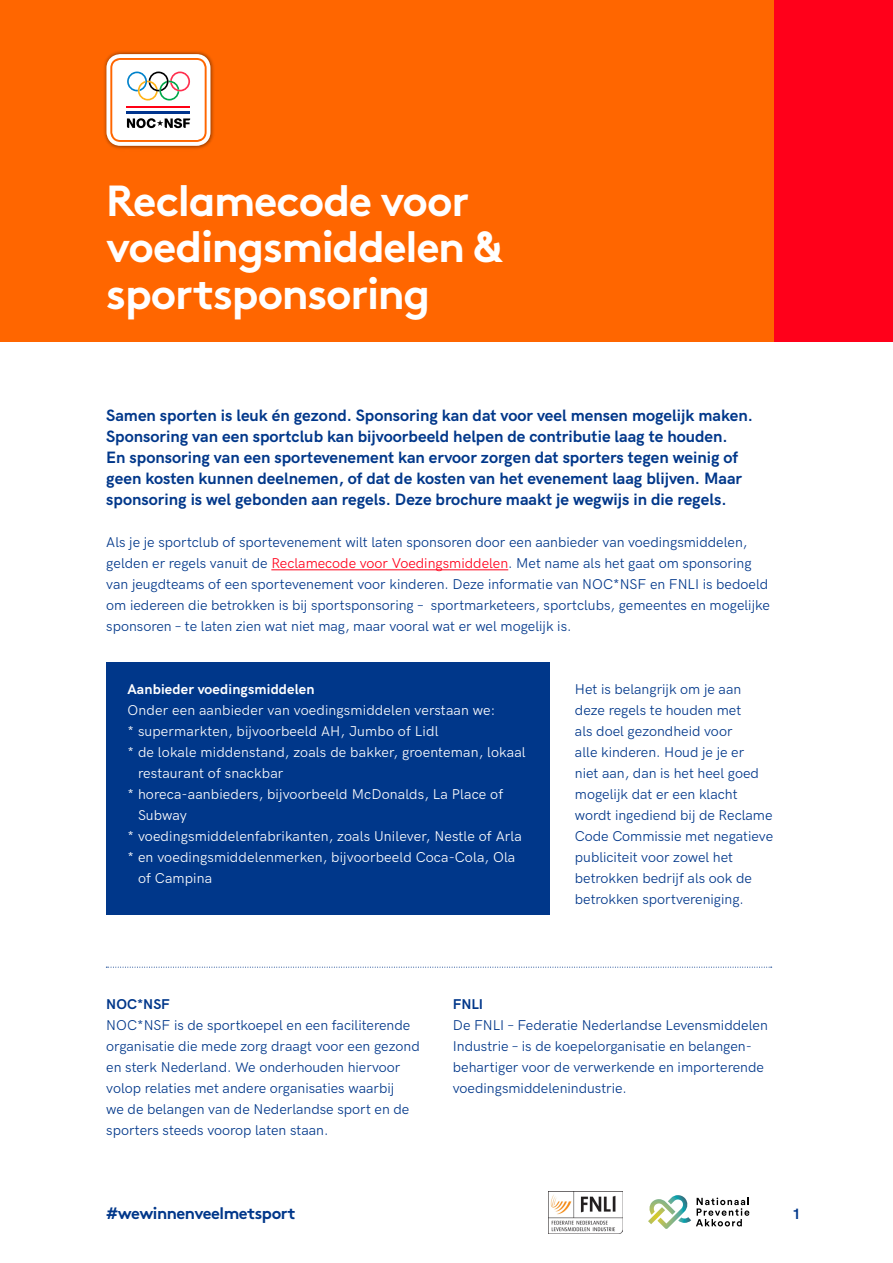
<style>
.page{position:relative;width:893px;height:1263px;background:#fff}
.page>*{position:absolute;margin:0;border:0;box-sizing:border-box;transform-origin:0 0}
.t1{font:700 43.5px/46.5px "Brown";letter-spacing:-.03em;color:#fff}
.t2{font:700 16.5px/21px "HK Grotesk";color:#00378a}
.t3{font:700 16.5px "Brown";letter-spacing:-.03em;color:#00378a}
.t4{font:700 15px "HK Grotesk";color:#00378a}
.t5{font:14.25px/21px "HK Grotesk";color:#00378a}
.t6{font:14.25px "HK Grotesk";letter-spacing:.01em;color:#fff}
.t7{font:700 14.25px "HK Grotesk";letter-spacing:.01em;color:#fff}
.t8{font:700 14.25px "HK Grotesk";color:#00378a}
.s1{color:#ff001a}
</style>
<div class="page">
<div style="left:0;top:0;width:893px;height:342px;background:#f60"></div>
<div style="left:774px;top:0;width:119px;height:342px;background:#ff001a"></div>
<img style="left:104px;top:51px;width:110px;height:98px">
<svg style="left:106px;top:54px;width:104px;height:92px;background:#e9d9d0"></svg>
<svg style="left:648px;top:1195px;width:101px;height:34px"></svg>
<img style="left:548px;top:1192px;width:75px;height:41px">
<hr style="left:271px;top:569px;width:237px;height:1px;background:#ff001a">
<div style="left:106px;top:662px;width:443px;height:252px;background:#00378a"></div>
<svg style="left:106px;top:967px;width:666px;height:1px"></svg>
<h1 class="t1" style="left:106px;top:173px;width:397px">Reclamecode voor voedingsmiddelen &amp; sportsponsoring</h1>
<p class="t2" style="left:106px;top:404px;width:648px">Samen sporten is leuk én gezond. Sponsoring kan dat voor veel mensen mogelijk maken.<br>Sponsoring van een sportclub kan bijvoorbeeld helpen de contributie laag te houden.<br>En sponsoring van een sportevenement kan ervoor zorgen dat sporters tegen weinig of geen kosten kunnen deelnemen, of dat de kosten van het evenement laag blijven. Maar sponsoring is wel gebonden aan regels. Deze brochure maakt je wegwijs in die regels.</p>
<p class="t5" style="left:106px;top:531px;width:665px">Als je je sportclub of sportevenement wilt laten sponsoren door een aanbieder van voedingsmiddelen, gelden er regels vanuit de <span class="s1">Reclamecode voor Voedingsmiddelen</span>. Met name als het gaat om sponsoring van jeugdteams of een sportevenement voor kinderen. Deze informatie van NOC*NSF en FNLI is bedoeld om iedereen die betrokken is bij sportsponsoring – sportmarketeers, sportclubs, gemeentes en mogelijke sponsoren – te laten zien wat niet mag, maar vooral wat er wel mogelijk is.</p>
<p class="t7" style="left:128px;top:678px;width:189px">Aanbieder voedingsmiddelen</p>
<p class="t6" style="left:128px;top:699px;width:369px">Onder een aanbieder van voedingsmiddelen verstaan we:</p>
<p class="t6" style="left:128px;top:720px;width:312px">* supermarkten, bijvoorbeeld AH, Jumbo of Lidl</p>
<p class="t6" style="left:128px;top:741px;width:400px">* de lokale middenstand, zoals de bakker, groenteman, lokaal</p>
<p class="t6" style="left:138px;top:762px;width:147px">restaurant of snackbar</p>
<p class="t6" style="left:128px;top:783px;width:377px">* horeca-aanbieders, bijvoorbeeld McDonalds, La Place of</p>
<p class="t6" style="left:138px;top:804px;width:51px">Subway</p>
<p class="t6" style="left:128px;top:825px;width:396px">* voedingsmiddelenfabrikanten, zoals Unilever, Nestle of Arla</p>
<p class="t6" style="left:128px;top:846px;width:389px">* en voedingsmiddelenmerken, bijvoorbeeld Coca-Cola, Ola</p>
<p class="t6" style="left:138px;top:867px;width:76px">of Campina</p>
<p class="t5" style="left:575px;top:678px;width:200px">Het is belangrijk om je aan deze regels te houden met<br>als doel gezondheid voor<br>alle kinderen. Houd je je er<br>niet aan, dan is het heel goed mogelijk dat er een klacht wordt ingediend bij de Reclame<br>Code Commissie met negatieve publiciteit voor zowel het betrokken bedrijf als ook de betrokken sportvereniging.</p>
<p class="t8" style="left:106px;top:993px;width:65px">NOC*NSF</p>
<p class="t5" style="left:106px;top:1014px;width:315px">NOC*NSF is de sportkoepel en een faciliterende organisatie die mede zorg draagt voor een gezond en sterk Nederland. We onderhouden hiervoor volop relaties met andere organisaties waarbij<br>we de belangen van de Nederlandse sport en de sporters steeds voorop laten staan.</p>
<p class="t3" style="left:106px;top:1200px;width:191px">#wewinnenveelmetsport</p>
<p class="t8" style="left:453px;top:993px;width:32px">FNLI</p>
<p class="t5" style="left:453px;top:1014px;width:316px">De FNLI – Federatie Nederlandse Levensmiddelen Industrie – is de koepelorganisatie en belangen&shy;behartiger voor de verwerkende en importerende voedingsmiddelenindustrie.</p>
<p class="t4" style="left:792px;top:1203px;width:10px">1</p>
</div>
